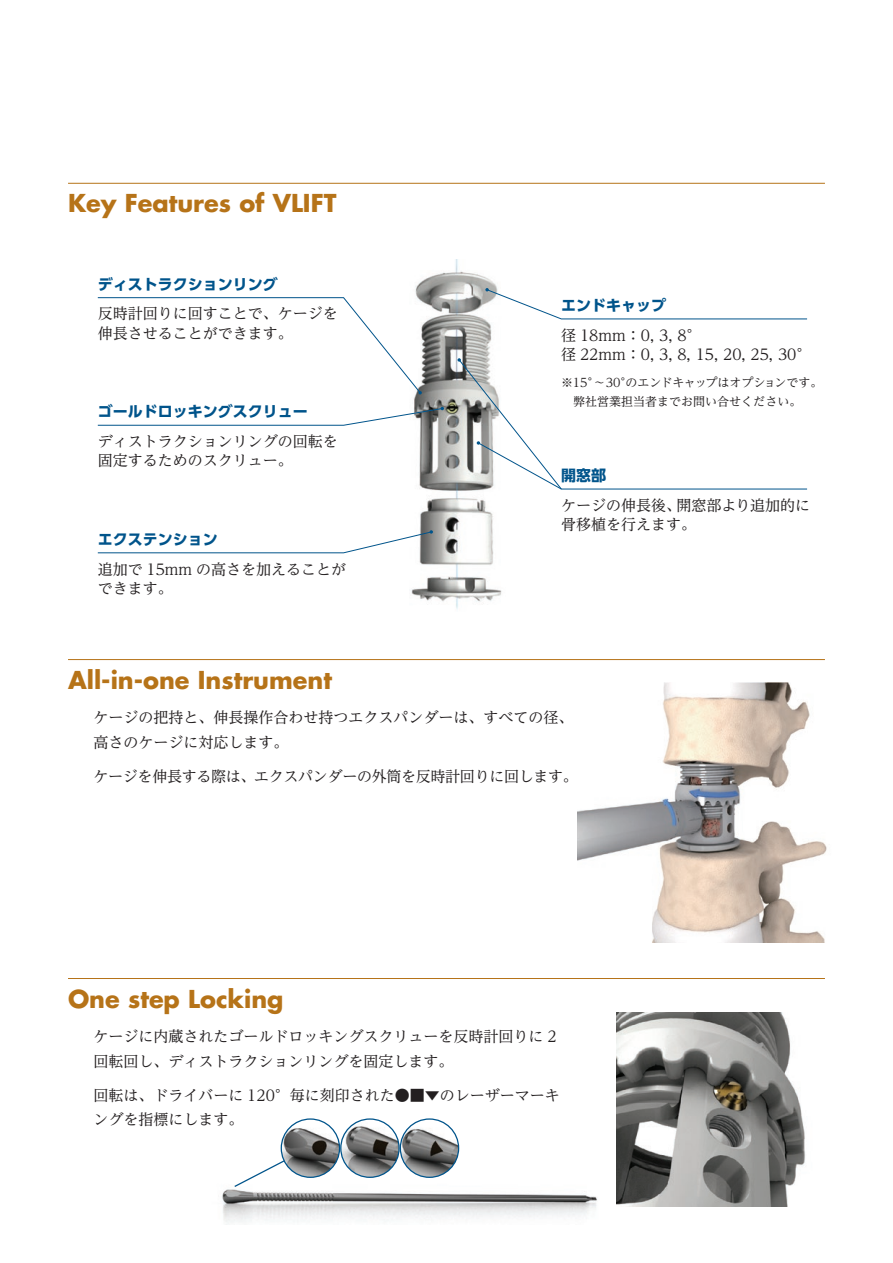
<style>
.page{position:relative;width:893px;height:1263px;background:#fff}
.page>*{position:absolute;margin:0;border:0;box-sizing:border-box;transform-origin:0 0}
.t1{font:700 24px "Futura For Stryker";color:#b67318}
.t2{font:15px/19.2px "UD Reimin Pro";color:#231f20}
.t3{font:700 15px "UD Shin Go Pro";color:#00548b}
.t4{font:15px "UD Reimin Pro";letter-spacing:-.02em;color:#231f20}
.t5{font:12px/19.2px "UD Reimin Pro";color:#231f20}
</style>
<div class="page">
<img style="left:411px;top:259px;width:91px;height:350px">
<hr style="left:68px;top:183px;width:757px;height:1px;background:#b67318">
<hr style="left:68px;top:659px;width:757px;height:1px;background:#b67318">
<hr style="left:68px;top:978px;width:757px;height:1px;background:#b67318">
<img style="left:577px;top:682px;width:250px;height:260px">
<img style="left:617px;top:1012px;width:189px;height:194px">
<img style="left:222px;top:1174px;width:376px;height:51px">
<img style="left:341px;top:1119px;width:58px;height:58px;border-radius:29px">
<div style="left:340px;top:1118px;width:60px;height:60px;border:1px solid #00548b;border-radius:50%"></div>
<img style="left:400px;top:1119px;width:59px;height:58px;border-radius:29px">
<div style="left:400px;top:1118px;width:59px;height:60px;border:1px solid #00548b;border-radius:50%"></div>
<svg style="left:233px;top:1146px;width:77px;height:42px"></svg>
<img style="left:281px;top:1119px;width:59px;height:58px;border-radius:29px">
<div style="left:281px;top:1118px;width:59px;height:60px;border:1px solid #00548b;border-radius:50%"></div>
<svg style="left:97px;top:297px;width:325px;height:97px"></svg>
<svg style="left:485px;top:288px;width:323px;height:32px"></svg>
<svg style="left:458px;top:359px;width:350px;height:131px"></svg>
<svg style="left:457px;top:358px;width:4px;height:4px"></svg>
<svg style="left:477px;top:441px;width:85px;height:49px"></svg>
<svg style="left:97px;top:407px;width:347px;height:19px"></svg>
<svg style="left:97px;top:530px;width:336px;height:24px"></svg>
<h1 class="t1" style="left:68px;top:187px;width:270px">Key Features of VLIFT</h1>
<p class="t3" style="left:98px;top:272px;width:182px">ディストラクションリング</p>
<p class="t2" style="left:98px;top:304px;width:242px">反時計回りに回すことで、ケージを伸長させることができます。</p>
<p class="t3" style="left:98px;top:399px;width:211px">ゴールドロッキングスクリュー</p>
<p class="t2" style="left:98px;top:431px;width:241px">ディストラクションリングの回転を固定するためのスクリュー。</p>
<p class="t3" style="left:98px;top:527px;width:121px">エクステンション</p>
<p class="t2" style="left:98px;top:559px;width:250px">追加で 15mm の高さを加えることができます。</p>
<p class="t3" style="left:561px;top:293px;width:106px">エンドキャップ</p>
<p class="t2" style="left:561px;top:325px;width:252px">径 18mm：0, 3, 8°<br>径 22mm：0, 3, 8, 15, 20, 25, 30°</p>
<p class="t5" style="left:561px;top:372px;width:263px">※15°〜30°のエンドキャップはオプションです。　弊社営業担当者までお問い合せください。</p>
<p class="t3" style="left:561px;top:463px;width:46px">開窓部</p>
<p class="t2" style="left:561px;top:495px;width:250px">ケージの伸長後、開窓部より追加的に骨移植を行えます。</p>
<h1 class="t1" style="left:68px;top:664px;width:265px">All-in-one Instrument</h1>
<p class="t2" style="left:94px;top:705px;width:481px;line-height:24.5px">ケージの把持と、伸長操作合わせ持つエクスパンダーは、すべての径、高さのケージに対応します。</p>
<p class="t4" style="left:94px;top:764px;width:486px">ケージを伸長する際は、エクスパンダーの外筒を反時計回りに回します。</p>
<h1 class="t1" style="left:68px;top:983px;width:217px">One step Locking</h1>
<p class="t2" style="left:94px;top:1024px;width:464px;line-height:24.5px">ケージに内蔵されたゴールドロッキングスクリューを反時計回りに 2回転回し、ディストラクションリングを固定します。</p>
<p class="t2" style="left:94px;top:1082px;width:468px;line-height:24.5px">回転は、ドライバーに 120°毎に刻印された●■▼のレーザーマーキングを指標にします。</p>
</div>
